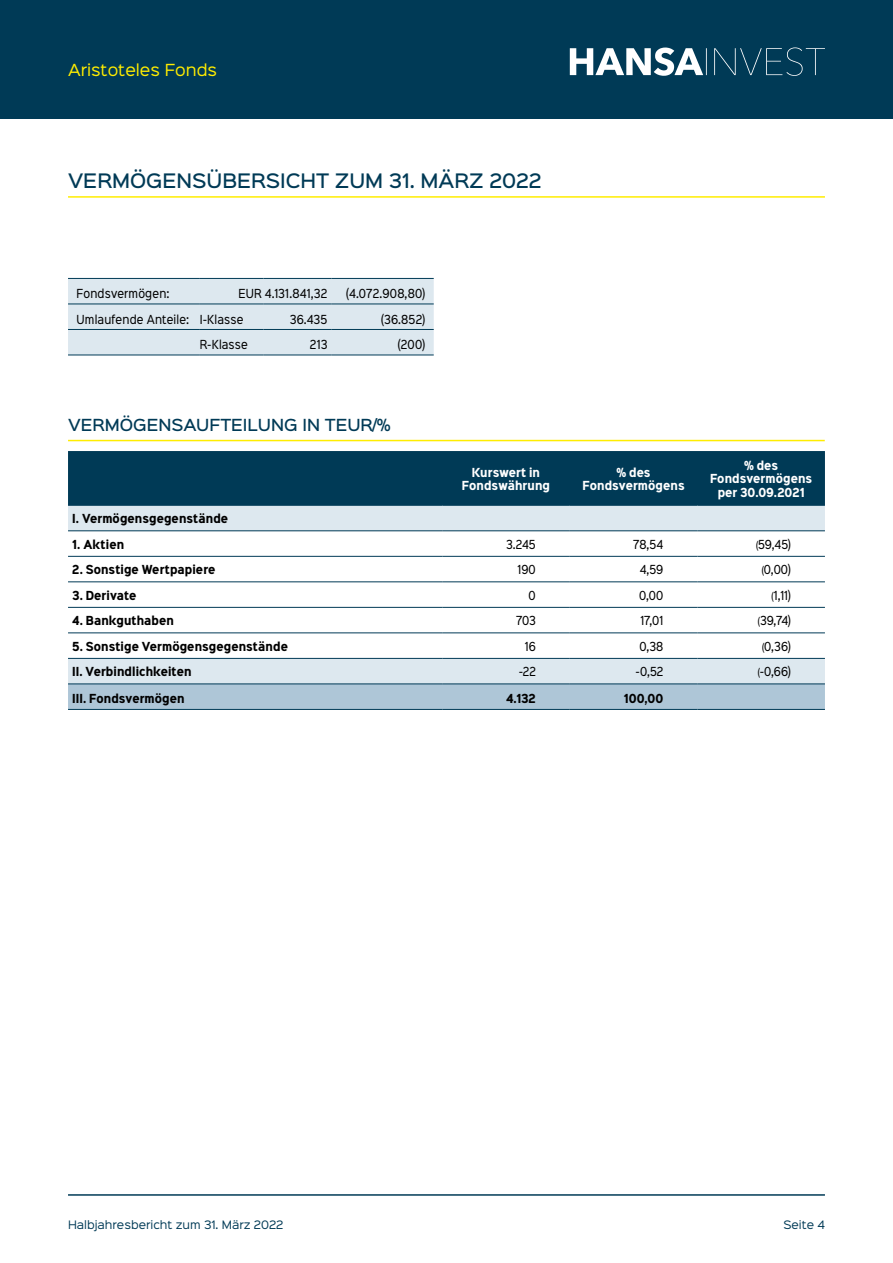
<style>
.page{position:relative;width:893px;height:1263px;background:#fff}
.page>*{position:absolute;margin:0;border:0;box-sizing:border-box;transform-origin:0 0}
.t1{font:500 18px "Sinkin Sans 500";color:#003a56}
.t2{font:500 15px "Sinkin Sans 500";color:#003a56}
.t3{font:15px "Sinkin Sans 400";color:#ffed00}
.t4{font:11.25px "Sinkin Sans Narrow W01 400 Rg";letter-spacing:.015em;color:#000}
.t5{font:700 11.25px "Sinkin Sans Narrow W01 700";letter-spacing:.01em;color:#000}
.t6{font:700 11.25px/13.5px "Sinkin Sans Narrow W01 700";letter-spacing:.005em;color:#fff;text-align:center}
.t7{font:10.5px "Sinkin Sans 400";color:#003a56}
.s1{font-size:9px}
</style>
<div class="page">
<div style="left:0;top:0;width:893px;height:119px;background:#003a56"></div>
<svg style="left:570px;top:47px;width:255px;height:29px"></svg>
<hr style="left:68px;top:1194px;width:757px;height:2px;background:#003a56">
<hr style="left:68px;top:196px;width:757px;height:2px;background:#ffed00">
<div style="left:68px;top:451px;width:757px;height:54px;background:#003a56"></div>
<svg style="left:68px;top:506px;width:757px;height:177px"></svg>
<svg style="left:68px;top:684px;width:757px;height:25px;background:#aac3d4"></svg>
<hr style="left:68px;top:505px;width:374px;height:1px;background:#003a56">
<hr style="left:442px;top:505px;width:128px;height:1px;background:#003a56">
<hr style="left:570px;top:505px;width:127px;height:1px;background:#003a56">
<hr style="left:697px;top:505px;width:128px;height:1px;background:#003a56">
<hr style="left:68px;top:556px;width:374px;height:1px;background:#003a56">
<hr style="left:442px;top:556px;width:128px;height:1px;background:#003a56">
<hr style="left:570px;top:556px;width:127px;height:1px;background:#003a56">
<hr style="left:697px;top:556px;width:128px;height:1px;background:#003a56">
<hr style="left:442px;top:530px;width:128px;height:1px;background:#003a56">
<hr style="left:570px;top:530px;width:127px;height:1px;background:#003a56">
<hr style="left:697px;top:530px;width:128px;height:1px;background:#003a56">
<hr style="left:442px;top:581px;width:128px;height:1px;background:#003a56">
<hr style="left:570px;top:581px;width:127px;height:1px;background:#003a56">
<hr style="left:697px;top:581px;width:128px;height:1px;background:#003a56">
<hr style="left:442px;top:607px;width:128px;height:1px;background:#003a56">
<hr style="left:570px;top:607px;width:127px;height:1px;background:#003a56">
<hr style="left:697px;top:607px;width:128px;height:1px;background:#003a56">
<hr style="left:442px;top:632px;width:128px;height:1px;background:#003a56">
<hr style="left:570px;top:632px;width:127px;height:1px;background:#003a56">
<hr style="left:697px;top:632px;width:128px;height:1px;background:#003a56">
<hr style="left:442px;top:658px;width:128px;height:1px;background:#003a56">
<hr style="left:570px;top:658px;width:127px;height:1px;background:#003a56">
<hr style="left:697px;top:658px;width:128px;height:1px;background:#003a56">
<hr style="left:68px;top:530px;width:374px;height:1px;background:#003a56">
<hr style="left:68px;top:581px;width:374px;height:1px;background:#003a56">
<hr style="left:68px;top:607px;width:374px;height:1px;background:#003a56">
<hr style="left:68px;top:632px;width:374px;height:1px;background:#003a56">
<hr style="left:68px;top:658px;width:374px;height:1px;background:#003a56">
<hr style="left:68px;top:683px;width:374px;height:1px;background:#003a56">
<hr style="left:442px;top:683px;width:128px;height:1px;background:#003a56">
<hr style="left:570px;top:683px;width:127px;height:1px;background:#003a56">
<hr style="left:697px;top:683px;width:128px;height:1px;background:#003a56">
<hr style="left:68px;top:709px;width:374px;height:1px;background:#003a56">
<hr style="left:442px;top:709px;width:128px;height:1px;background:#003a56">
<hr style="left:570px;top:709px;width:127px;height:1px;background:#003a56">
<hr style="left:697px;top:709px;width:128px;height:1px;background:#003a56">
<hr style="left:68px;top:440px;width:757px;height:1px;background:#ffed00">
<div style="left:68px;top:279px;width:366px;height:76px;background:#dde8ef"></div>
<hr style="left:68px;top:304px;width:132px;height:1px;background:#003a56">
<hr style="left:332px;top:304px;width:102px;height:1px;background:#003a56">
<hr style="left:68px;top:278px;width:132px;height:1px;background:#003a56">
<hr style="left:68px;top:329px;width:132px;height:1px;background:#003a56">
<hr style="left:68px;top:355px;width:132px;height:1px;background:#003a56">
<hr style="left:332px;top:278px;width:102px;height:1px;background:#003a56">
<hr style="left:200px;top:329px;width:64px;height:1px;background:#003a56">
<hr style="left:264px;top:329px;width:68px;height:1px;background:#003a56">
<hr style="left:332px;top:329px;width:102px;height:1px;background:#003a56">
<hr style="left:200px;top:355px;width:64px;height:1px;background:#003a56">
<hr style="left:264px;top:355px;width:68px;height:1px;background:#003a56">
<hr style="left:332px;top:355px;width:102px;height:1px;background:#003a56">
<hr style="left:200px;top:278px;width:64px;height:1px;background:#003a56">
<hr style="left:264px;top:278px;width:68px;height:1px;background:#003a56">
<hr style="left:200px;top:304px;width:64px;height:1px;background:#003a56">
<hr style="left:264px;top:304px;width:68px;height:1px;background:#003a56">
<h2 class="t3" style="left:68px;top:57px;width:151px">Aristoteles Fonds</h2>
<h1 class="t1" style="left:68px;top:165px;width:475px">VERMÖGENSÜBERSICHT ZUM 31. März 2022</h1>
<p class="t4" style="left:77px;top:286px;width:94px">Fondsvermögen:</p>
<p class="t4" style="left:239px;top:286px;width:90px">EUR 4.131.841,32</p>
<p class="t4" style="left:346px;top:286px;width:80px">(4.072.908,80)</p>
<p class="t4" style="left:77px;top:311px;width:168px">Umlaufende Anteile: I-Klasse</p>
<p class="t4" style="left:290px;top:311px;width:39px">36.435</p>
<p class="t4" style="left:381px;top:311px;width:46px">(36.852)</p>
<p class="t4" style="left:200px;top:337px;width:50px">R-Klasse</p>
<p class="t4" style="left:310px;top:337px;width:19px">213</p>
<p class="t4" style="left:398px;top:337px;width:29px">(200)</p>
<h2 class="t2" style="left:68px;top:412px;width:324px">VERMÖGENSAUFTEILUNG IN TEUR/%</h2>
<p class="t6" style="left:462px;top:465px;width:90px">Kurswert in<br>Fondswährung</p>
<p class="t6" style="left:583px;top:465px;width:104px">% des<br>Fondsvermögens</p>
<p class="t6" style="left:710px;top:458px;width:104px">% des<br>Fondsvermögens per 30.09.2021</p>
<p class="t5" style="left:72px;top:510px;width:157px">I. Vermögensgegenstände</p>
<p class="t5" style="left:72px;top:536px;width:53px">1. Aktien</p>
<p class="t4" style="left:506px;top:536px;width:31px">3.245</p>
<p class="t4" style="left:633px;top:536px;width:32px">78,54</p>
<p class="t4" style="left:756px;top:536px;width:36px"><span class="s1">(</span>59,45)</p>
<p class="t5" style="left:72px;top:562px;width:145px">2. Sonstige Wertpapiere</p>
<p class="t4" style="left:518px;top:562px;width:20px">190</p>
<p class="t4" style="left:640px;top:562px;width:25px">4,59</p>
<p class="t4" style="left:762px;top:562px;width:31px"><span class="s1">(</span>0,00)</p>
<p class="t5" style="left:72px;top:587px;width:66px">3. Derivate</p>
<p class="t4" style="left:529px;top:587px;width:9px">0</p>
<p class="t4" style="left:639px;top:587px;width:26px">0,00</p>
<p class="t4" style="left:772px;top:587px;width:21px"><span class="s1">(</span>1,11)</p>
<p class="t5" style="left:72px;top:613px;width:103px">4. Bankguthaben</p>
<p class="t4" style="left:516px;top:613px;width:21px">703</p>
<p class="t4" style="left:640px;top:613px;width:24px">17,01</p>
<p class="t4" style="left:758px;top:613px;width:35px"><span class="s1">(</span>39,74)</p>
<p class="t5" style="left:72px;top:638px;width:217px">5. Sonstige Vermögensgegenstände</p>
<p class="t4" style="left:525px;top:638px;width:12px">16</p>
<p class="t4" style="left:639px;top:638px;width:25px">0,38</p>
<p class="t4" style="left:762px;top:638px;width:30px"><span class="s1">(</span>0,36)</p>
<p class="t5" style="left:72px;top:664px;width:121px">II. Verbindlichkeiten</p>
<p class="t4" style="left:519px;top:664px;width:18px">-22</p>
<p class="t4" style="left:636px;top:664px;width:29px">-0,52</p>
<p class="t4" style="left:758px;top:664px;width:35px"><span class="s1">(</span>-0,66)</p>
<p class="t5" style="left:72px;top:690px;width:114px">III. Fondsvermögen</p>
<p class="t5" style="left:506px;top:690px;width:31px">4.132</p>
<p class="t5" style="left:624px;top:690px;width:41px">100,00</p>
<p class="t7" style="left:68px;top:1216px;width:217px">Halbjahresbericht zum 31. März 2022</p>
<p class="t7" style="left:783px;top:1216px;width:43px">Seite 4</p>
</div>
